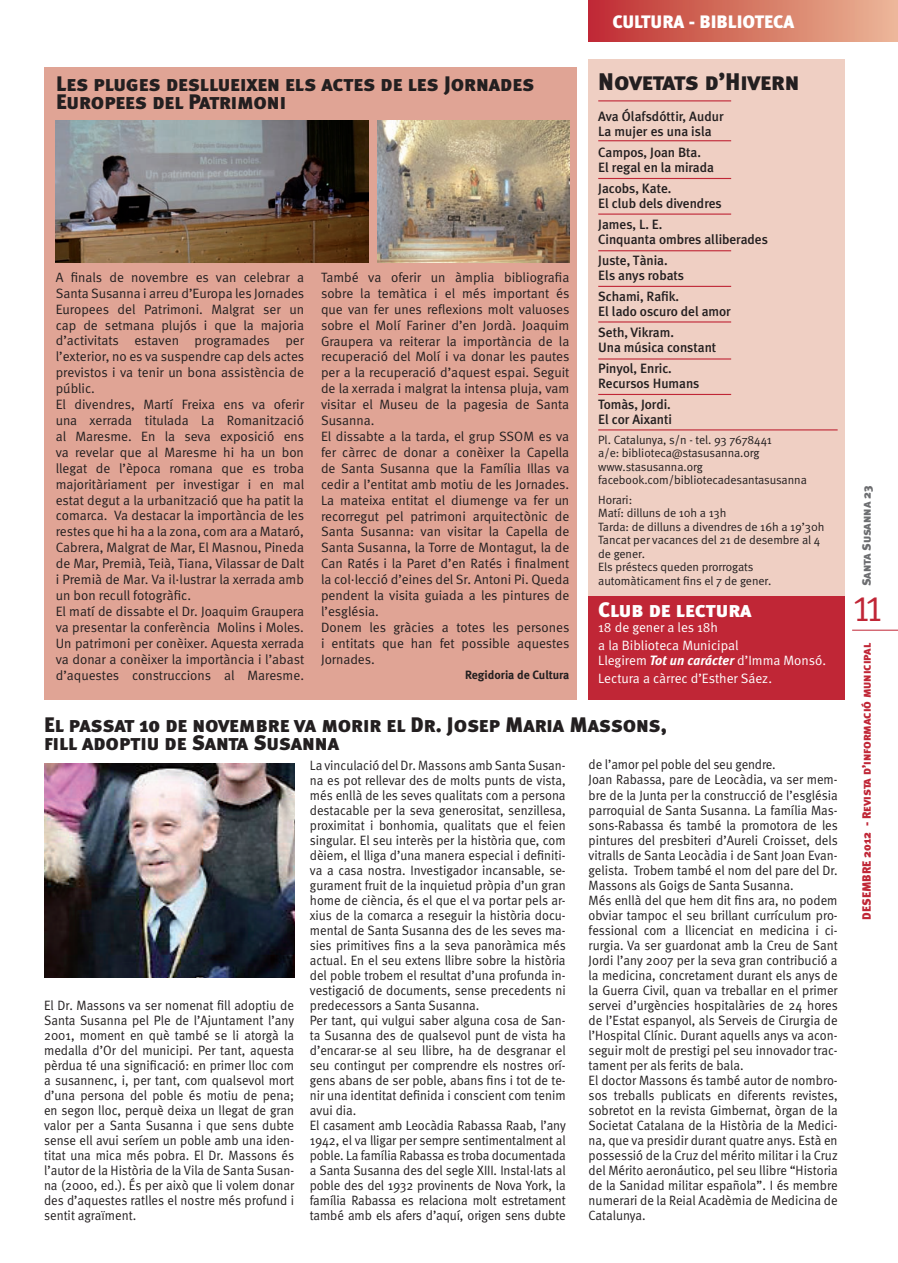
<style>
.page{position:relative;width:898px;height:1263px;background:#fff}
.page>*{position:absolute;margin:0;border:0;box-sizing:border-box;transform-origin:0 0}
.t1{font:36px "Meta Plus Normal Caps";color:#c02636}
.t2{font:24px "Meta Black Caps";letter-spacing:-.015em;color:#231f20}
.t3{font:21px/18px "Meta Black Caps";letter-spacing:-.005em;color:#231f20}
.t4{font:21px "Meta Black Caps";color:#fff}
.t5{font:18px "Meta Black Caps";color:#fff}
.t6{font:13.5px/15px "Meta Normal";color:#231f20;scale:.95 1}
.t7{font:13.5px/15.9px "Meta Normal";color:#231f20}
.t8{font:500 13.5px/15px "Meta Plus";letter-spacing:-.005em;color:#231f20}
.t9{font:13.5px/18px "Meta Normal";color:#fff}
.t10{font:12px/13.5px "Meta Normal";letter-spacing:-.005em;color:#231f20}
.t11{font:12px "Meta Black Caps";color:#c02636}
.t12{font:700 12px "Meta";color:#231f20}
.t13{font:12px "Meta Black Caps";letter-spacing:-.015em;color:#6c6d70}
.s1{font-family:"Meta Plus";font-weight:700;font-style:italic}
</style>
<div class="page">
<div style="left:588px;top:0;width:310px;height:41px;background:linear-gradient(to right,#bf2d30,#ebb895)"></div>
<div style="left:44px;top:67px;width:533px;height:632px;background:#e0a495"></div>
<div style="left:589px;top:587px;width:256px;height:112px;background:#c02636"></div>
<hr style="left:852px;top:630px;width:46px;height:1px;background:#c02636">
<div style="left:588px;top:59px;width:257px;height:536px;background:#efcfc3"></div>
<hr style="left:598px;top:140px;width:133px;height:1px;background:#c02636">
<hr style="left:598px;top:213px;width:133px;height:2px;background:#c02636">
<hr style="left:598px;top:286px;width:133px;height:1px;background:#c02636">
<hr style="left:598px;top:358px;width:133px;height:1px;background:#c02636">
<hr style="left:598px;top:100px;width:133px;height:1px;background:#c02636">
<hr style="left:598px;top:178px;width:133px;height:1px;background:#c02636">
<hr style="left:598px;top:250px;width:133px;height:1px;background:#c02636">
<hr style="left:598px;top:321px;width:133px;height:1px;background:#c02636">
<hr style="left:598px;top:394px;width:133px;height:1px;background:#c02636">
<hr style="left:598px;top:429px;width:239px;height:1px;background:#c02636">
<img style="left:44px;top:763px;width:250px;height:215px">
<img style="left:56px;top:120px;width:312px;height:143px">
<img style="left:377px;top:120px;width:192px;height:143px">
<h3 class="t5" style="left:612px;top:10px;width:183px">CULTURA - BIBLIOTECA</h3>
<h3 class="t3" style="left:56px;top:74px;width:479px">Les pluges desllueixen els actes de les Jornades<br>Europees del Patrimoni</h3>
<p class="t7" style="left:56px;top:269px;width:250px">A finals de novembre es van celebrar a Santa Susanna i arreu d’Europa les Jornades Europees del Patrimoni. Malgrat ser un cap de setmana plujós i que la majoria d’activitats estaven programades per l’exterior, no es va suspendre cap dels actes previstos i va tenir un bona assistència de públic.<br>El divendres, Martí Freixa ens va oferir una xerrada titulada La Romanització al Maresme. En la seva exposició ens va revelar que al Maresme hi ha un bon llegat de l’època romana que es troba majoritàriament per investigar i en mal estat degut a la urbanització que ha patit la comarca. Va destacar la importància de les restes que hi ha a la zona, com ara a Mataró, Cabrera, Malgrat de Mar, El Masnou, Pineda de Mar, Premià, Teià, Tiana, Vilassar de Dalt i Premià de Mar. Va il·lustrar la xerrada amb un bon recull fotogràfic.<br>El matí de dissabte el Dr. Joaquim Graupera va presentar la conferència Molins i Moles.<br>Un patrimoni per conèixer. Aquesta xerrada va donar a conèixer la importància i l’abast d’aquestes construccions al Maresme.</p>
<p class="t7" style="left:321px;top:269px;width:250px">També va oferir un àmplia bibliografia sobre la temàtica i el més important és que van fer unes reflexions molt valuoses sobre el Molí Fariner d’en Jordà. Joaquim Graupera va reiterar la importància de la recuperació del Molí i va donar les pautes per a la recuperació d’aquest espai. Seguit de la xerrada i malgrat la intensa pluja, vam visitar el Museu de la pagesia de Santa Susanna.<br>El dissabte a la tarda, el grup SSOM es va fer càrrec de donar a conèixer la Capella de Santa Susanna que la Família Illas va cedir a l’entitat amb motiu de les Jornades.<br>La mateixa entitat el diumenge va fer un recorregut pel patrimoni arquitectònic de Santa Susanna: van visitar la Capella de Santa Susanna, la Torre de Montagut, la de Can Ratés i la Paret d’en Ratés i finalment la col·lecció d’eines del Sr. Antoni Pi. Queda pendent la visita guiada a les pintures de l’església.<br>Donem les gràcies a totes les persones i entitats que han fet possible aquestes Jornades.</p>
<p class="t12" style="left:465px;top:668px;width:106px">Regidoria de Cultura</p>
<h2 class="t2" style="left:598px;top:68px;width:203px">Novetats d’Hivern</h2>
<p class="t8" style="left:598px;top:109px;width:127px">Ava Ólafsdóttir, Audur<br>La mujer es una isla</p>
<p class="t8" style="left:598px;top:145px;width:117px">Campos, Joan Bta.<br>El regal en la mirada</p>
<p class="t8" style="left:598px;top:181px;width:125px">Jacobs, Kate.<br>El club dels divendres</p>
<p class="t8" style="left:598px;top:217px;width:171px">James, L. E.<br>Cinquanta ombres alliberades</p>
<p class="t8" style="left:598px;top:253px;width:87px">Juste, Tània.<br>Els anys robats</p>
<p class="t8" style="left:598px;top:289px;width:134px">Schami, Rafik.<br>El lado oscuro del amor</p>
<p class="t8" style="left:598px;top:325px;width:120px">Seth, Vikram.<br>Una música constant</p>
<p class="t8" style="left:598px;top:361px;width:103px">Pinyol, Enric.<br>Recursos Humans</p>
<p class="t8" style="left:598px;top:397px;width:75px">Tomàs, Jordi.<br>El cor Aixanti</p>
<p class="t10" style="left:598px;top:432px;width:210px">Pl. Catalunya, s/n - tel. 93 7678441<br>a/e: biblioteca@stasusanna.org www.stasusanna.org facebook.com/bibliotecadesantasusanna</p>
<p class="t10" style="left:598px;top:492px;width:228px">Horari:<br>Matí: dilluns de 10h a 13h<br>Tarda: de dilluns a divendres de 16h a 19’30h<br>Tancat per vacances del 21 de desembre al 4 de gener.<br>Els préstecs queden prorrogats automàticament fins el 7 de gener.</p>
<h3 class="t4" style="left:598px;top:597px;width:155px">Club de lectura</h3>
<p class="t9" style="left:598px;top:618px;width:142px">18 de gener a les 18h<br>a la Biblioteca Municipal</p>
<p class="t9" style="left:598px;top:651px;width:229px">Llegirem <span class="s1">Tot un carácter</span> d’Imma Monsó.<br>Lectura a càrrec d’Esther Sáez.</p>
<h3 class="t3" style="left:44px;top:715px;width:624px">El passat 10 de novembre va morir el Dr. Josep Maria Massons, fill adoptiu de Santa Susanna</h3>
<p class="t6" style="left:44px;top:997px;width:265px;text-align:justify">El Dr. Massons va ser nomenat fill adoptiu de Santa Susanna pel Ple de l’Ajuntament l’any 2001, moment en què també se li atorgà la medalla d’Or del municipi. Per tant, aquesta pèrdua té una significació: en primer lloc com a susannenc, i, per tant, com qualsevol mort d’una persona del poble és motiu de pena; en segon lloc, perquè deixa un llegat de gran valor per a Santa Susanna i que sens dubte sense ell avui seríem un poble amb una iden&shy;titat una mica més pobra. El Dr. Massons és l’autor de la Història de la Vila de Santa Susan&shy;na (2000, ed.). És per això que li volem donar des d’aquestes ratlles el nostre més profund i sentit agraïment.</p>
<p class="t6" style="left:310px;top:757px;width:271px">La vinculació del Dr. Massons amb Santa Susan&shy;na es pot rellevar des de molts punts de vista, més enllà de les seves qualitats com a persona destacable per la seva generositat, senzillesa, proximitat i bonhomia, qualitats que el feien singular. El seu interès per la història que, com dèiem, el lliga d’una manera especial i definiti&shy;va a casa nostra. Investigador incansable, se&shy;gurament fruit de la inquietud pròpia d’un gran home de ciència, és el que el va portar pels ar&shy;xius de la comarca a reseguir la història docu&shy;mental de Santa Susanna des de les seves ma&shy;sies primitives fins a la seva panoràmica més actual. En el seu extens llibre sobre la història del poble trobem el resultat d’una profunda in&shy;vestigació de documents, sense precedents ni predecessors a Santa Susanna.<br>Per tant, qui vulgui saber alguna cosa de San&shy;ta Susanna des de qualsevol punt de vista ha d’encarar-se al seu llibre, ha de desgranar el seu contingut per comprendre els nostres orí&shy;gens abans de ser poble, abans fins i tot de te&shy;nir una identitat definida i conscient com tenim avui dia.<br>El casament amb Leocàdia Rabassa Raab, l’any 1942, el va lligar per sempre sentimentalment al poble. La família Rabassa es troba documentada a Santa Susanna des del segle XIII. Instal·lats al poble des del 1932 provinents de Nova York, la família Rabassa es relaciona molt estretament també amb els afers d’aquí, origen sens dubte</p>
<p class="t6" style="left:589px;top:757px;width:264px">de l’amor pel poble del seu gendre.<br>Joan Rabassa, pare de Leocàdia, va ser mem&shy;bre de la Junta per la construcció de l’església parroquial de Santa Susanna. La família Mas&shy;sons-Rabassa és també la promotora de les pintures del presbiteri d’Aureli Croisset, dels vitralls de Santa Leocàdia i de Sant Joan Evan&shy;gelista. Trobem també el nom del pare del Dr.<br>Massons als Goigs de Santa Susanna.<br>Més enllà del que hem dit fins ara, no podem obviar tampoc el seu brillant currículum pro&shy;fessional com a llicenciat en medicina i ci&shy;rurgia. Va ser guardonat amb la Creu de Sant Jordi l’any 2007 per la seva gran contribució a la medicina, concretament durant els anys de la Guerra Civil, quan va treballar en el primer servei d’urgències hospitalàries de 24 hores de l’Estat espanyol, als Serveis de Cirurgia de l’Hospital Clínic. Durant aquells anys va acon&shy;seguir molt de prestigi pel seu innovador trac&shy;tament per als ferits de bala.<br>El doctor Massons és també autor de nombro&shy;sos treballs publicats en diferents revistes, sobretot en la revista Gimbernat, òrgan de la Societat Catalana de la Història de la Medici&shy;na, que va presidir durant quatre anys. Està en possessió de la Cruz del mérito militar i la Cruz del Mérito aeronáutico, pel seu llibre “Historia de la Sanidad militar española”. I és membre numerari de la Reial Acadèmia de Medicina de Catalunya.</p>
<p class="t13" style="left:859px;top:586px;width:102px;rotate:-90deg">Santa Susanna 23</p>
<h1 class="t1" style="left:852px;top:587px;width:33px">11</h1>
<p class="t11" style="left:859px;top:919px;width:278px;rotate:-90deg">DESEMBRE 2012 - Revista d’informació municipal</p>
</div>
